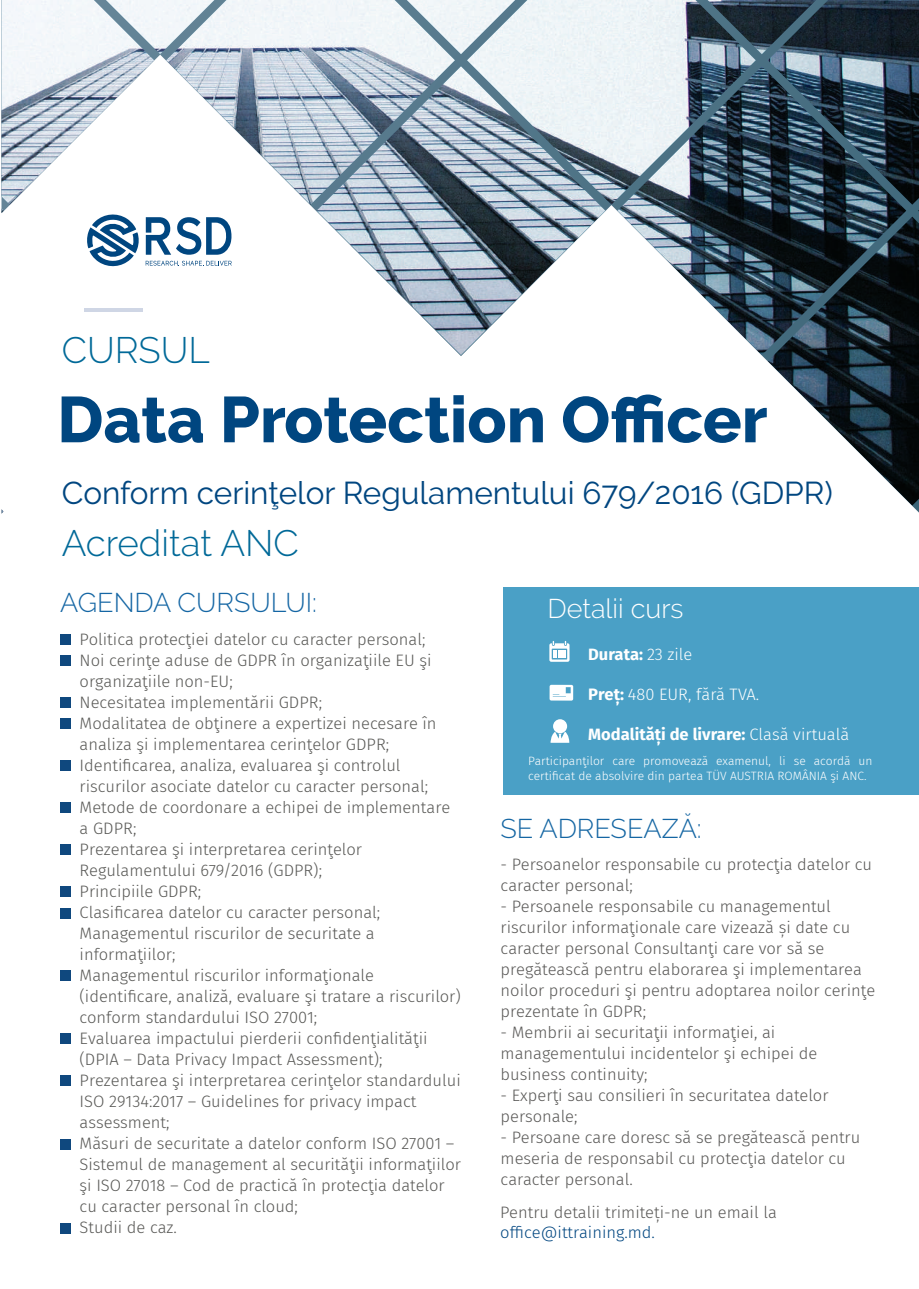
<style>
.page{position:relative;width:919px;height:1289px;background:#fff}
.page>*{position:absolute;margin:0;border:0;box-sizing:border-box;transform-origin:0 0}
.t1{font:800 64.5px "Raleway";color:#004680}
.t2{font:300 36.75px "Raleway";color:#006998}
.t3{font:31.5px "Raleway";color:#004680}
.t4{font:300 27px "Raleway";color:#1566a4}
.t5{font:300 27px "Raleway";color:#1566a3}
.t6{font:300 27px "Raleway";color:#fff}
.t7{font:300 16.5px/21px "Fira Sans";color:#585855}
.t8{font:300 16.5px/21px "Fira Sans";color:#585755}
.t9{font:700 16.5px "Fira Sans";color:#fff}
.t10{font:300 16.5px "Fira Sans";color:#004680}
.t11{font:300 16.5px "Fira Sans";color:#fff}
.t12{font:300 12px/14.4px "Fira Sans";color:#fff}
.s1{font-weight:300}
.s2{font-weight:700}
.s3{color:#585855}
</style>
<div class="page">
<svg style="left:2px;top:0;width:916px;height:513px"></svg>
<div style="left:503px;top:587px;width:415px;height:207px;background:#4aa0c6"></div>
<svg style="left:549px;top:641px;width:20px;height:20px"></svg>
<svg style="left:549px;top:684px;width:24px;height:16px"></svg>
<svg style="left:550px;top:731px;width:19px;height:11px"></svg>
<div style="left:553px;top:719px;width:14px;height:14px;background:#fff;border-radius:50%"></div>
<div style="left:61px;top:634px;width:10px;height:10px;background:#0f487e"></div>
<div style="left:61px;top:655px;width:10px;height:10px;background:#0f487e"></div>
<div style="left:61px;top:697px;width:10px;height:10px;background:#0f487e"></div>
<div style="left:61px;top:718px;width:10px;height:11px;background:#0f487e"></div>
<div style="left:61px;top:844px;width:10px;height:10px;background:#0f487e"></div>
<div style="left:61px;top:885px;width:10px;height:11px;background:#0f487e"></div>
<div style="left:61px;top:907px;width:10px;height:11px;background:#0f487e"></div>
<div style="left:61px;top:1033px;width:10px;height:10px;background:#0f487e"></div>
<div style="left:61px;top:1075px;width:10px;height:10px;background:#0f487e"></div>
<div style="left:61px;top:760px;width:10px;height:10px;background:#0f487e"></div>
<div style="left:61px;top:802px;width:10px;height:10px;background:#0f487e"></div>
<div style="left:61px;top:970px;width:10px;height:10px;background:#0f487e"></div>
<div style="left:61px;top:1138px;width:10px;height:11px;background:#0f487e"></div>
<div style="left:60px;top:1223px;width:11px;height:10px;background:#0f487e"></div>
<h2 class="t2" style="left:62px;top:328px;width:150px">CURSUL</h2>
<h1 class="t1" style="left:57px;top:383px;width:711px">Data Protection Officer</h1>
<h3 class="t3" style="left:62px;top:474px;width:772px">Conform cerinţelor Regulamentului 679/2016 (GDPR)</h3>
<h2 class="t2" style="left:62px;top:521px;width:239px">Acreditat ANC</h2>
<h3 class="t4" style="left:60px;top:587px;width:258px">AGENDA CURSULUI:</h3>
<p class="t7" style="left:80px;top:628px;width:383px">Politica protecţiei datelor cu caracter personal;<br>Noi cerinţe aduse de GDPR în organizaţiile EU şi organizaţiile non-EU;<br>Necesitatea implementării GDPR;<br>Modalitatea de obţinere a expertizei necesare în analiza şi implementarea cerinţelor GDPR; Identificarea, analiza, evaluarea şi controlul riscurilor asociate datelor cu caracter personal; Metode de coordonare a echipei de implementare a GDPR;<br>Prezentarea şi interpretarea cerinţelor Regulamentului 679/2016 (GDPR);<br>Principiile GDPR;<br>Clasificarea datelor cu caracter personal; Managementul riscurilor de securitate a informaţiilor;<br>Managementul riscurilor informaţionale (identificare, analiză, evaluare şi tratare a riscurilor) conform standardului ISO 27001;<br>Evaluarea impactului pierderii confidenţialităţii (DPIA – Data Privacy Impact Assessment); Prezentarea şi interpretarea cerinţelor standardului ISO 29134:2017 – Guidelines for privacy impact assessment;<br>Măsuri de securitate a datelor conform ISO 27001 – Sistemul de management al securităţii informaţiilor şi ISO 27018 – Cod de practică în protecţia datelor cu caracter personal în cloud;<br>Studii de caz.</p>
<h3 class="t6" style="left:547px;top:592px;width:137px">Detalii curs</h3>
<p class="t9" style="left:588px;top:640px;width:106px">Durata: <span class="s1">23 zile</span></p>
<p class="t11" style="left:588px;top:682px;width:172px"><span class="s2">Preț:</span> 480 EUR, fără TVA.</p>
<p class="t9" style="left:588px;top:719px;width:263px">Modalități de livrare: <span class="s1">Clasă virtuală</span></p>
<p class="t12" style="left:528px;top:754px;width:345px">Participanţilor care promovează examenul, li se acordă un certificat de absolvire din partea TÜV AUSTRIA ROMÂNIA şi ANC.</p>
<h3 class="t5" style="left:500px;top:812px;width:203px">SE ADRESEAZĂ:</h3>
<p class="t8" style="left:500px;top:853px;width:373px">- Persoanelor responsabile cu protec<span class="s3">ţ</span>ia datelor cu caracter personal;</p>
<p class="t8" style="left:500px;top:895px;width:376px">- Persoanele responsabile cu managementul riscurilor informaţionale care vizează și date cu caracter personal Consultanţi care vor să se pregătească pentru elaborarea şi implementarea noilor proceduri şi pentru adoptarea noilor cerinţe prezentate în GDPR;</p>
<p class="t8" style="left:500px;top:1021px;width:318px">- Membrii ai securitaţii informaţiei, ai managementului incidentelor şi echipei de business continuity;</p>
<p class="t8" style="left:500px;top:1084px;width:329px">- Experţi sau consilieri în securitatea datelor personale;</p>
<p class="t8" style="left:500px;top:1126px;width:361px">- Persoane care doresc să se pregătească pentru meseria de responsabil cu protecţia datelor cu caracter personal.</p>
<p class="t8" style="left:500px;top:1201px;width:278px">Pentru detalii trimiteți-ne un email la</p>
<p class="t10" style="left:500px;top:1220px;width:156px">office@ittraining.md.</p>
</div>
